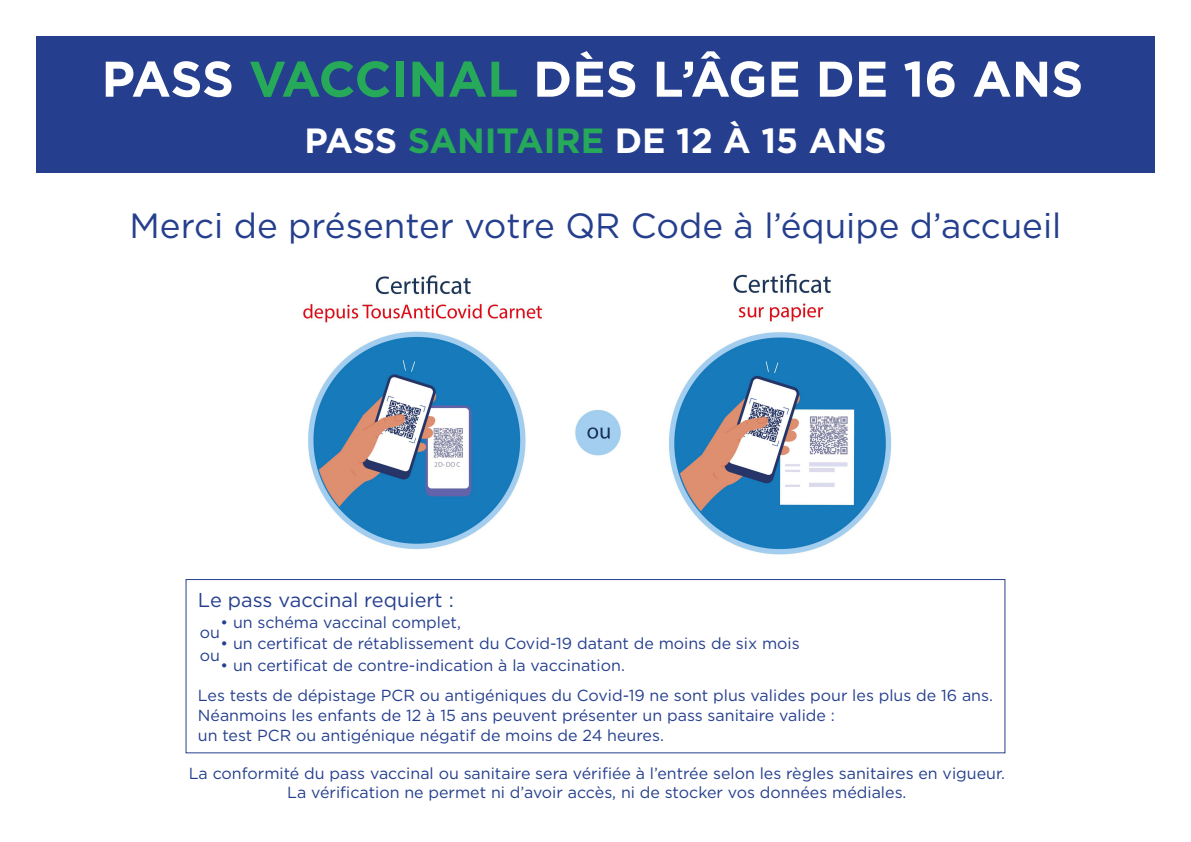
<style>
.page{position:relative;width:1191px;height:842px;background:#fff}
.page>*{position:absolute;margin:0;border:0;box-sizing:border-box;transform-origin:0 0}
.t1{font:700 50px "Gotham";color:#fff}
.t2{font:35px "Gotham";color:#253f8e}
.t3{font:700 35px "Gotham";color:#fff}
.t4{font:20px "Gotham";color:#253f8e}
.t5{font:16px "Gotham";color:#253f8e}
.s1{color:#26a959}
</style>
<div class="page">
<div style="left:36px;top:36px;width:1119px;height:136px;background:#253f8e"></div>
<img style="left:303px;top:273px;width:589px;height:282px">
<div style="left:185px;top:579px;width:820px;height:174px;border:1px solid #253f8e"></div>
<p class="t1" style="left:102px;top:46px;width:983px">PASS <span class="s1">VACCINAL</span> DÈS L’ÂGE DE 16 ANS</p>
<p class="t3" style="left:304px;top:117px;width:583px">PASS <span class="s1">SANITAIRE</span> DE 12 À 15 ANS</p>
<p class="t2" style="left:130px;top:203px;width:933px">Merci de présenter votre QR Code à l’équipe d’accueil</p>
<p class="t4" style="left:198px;top:587px;width:257px">Le pass vaccinal requiert :</p>
<p class="t5" style="left:220px;top:612px;width:242px">• un schéma vaccinal complet,</p>
<p class="t5" style="left:220px;top:633px;width:581px">• un certificat de rétablissement du Covid-19 datant de moins de six mois</p>
<p class="t5" style="left:220px;top:655px;width:406px">• un certificat de contre-indication à la vaccination.</p>
<p class="t5" style="left:198px;top:685px;width:796px">Les tests de dépistage PCR ou antigéniques du Covid-19 ne sont plus valides pour les plus de 16 ans.</p>
<p class="t5" style="left:198px;top:705px;width:638px">Néanmoins les enfants de 12 à 15 ans peuvent présenter un pass sanitaire valide :</p>
<p class="t5" style="left:198px;top:725px;width:467px">un test PCR ou antigénique négatif de moins de 24 heures.</p>
<p class="t5" style="left:200px;top:622px;width:22px">ou</p>
<p class="t5" style="left:200px;top:645px;width:22px">ou</p>
<p class="t5" style="left:189px;top:763px;width:817px">La conformité du pass vaccinal ou sanitaire sera vérifiée à l’entrée selon les règles sanitaires en vigueur.</p>
<p class="t5" style="left:287px;top:782px;width:621px">La vérification ne permet ni d’avoir accès, ni de stocker vos données médiales.</p>
</div>
